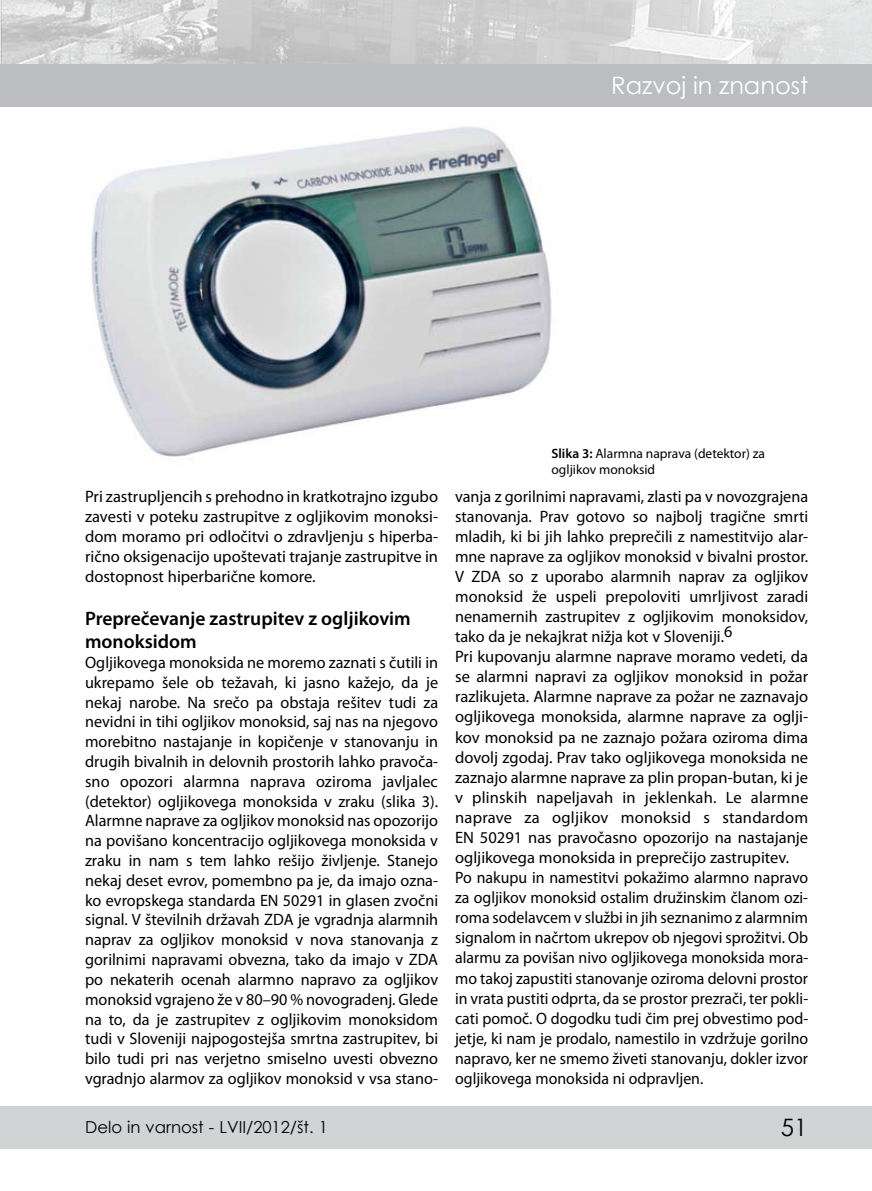
<style>
.page{position:relative;width:872px;height:1191px;background:#fff}
.page>*{position:absolute;margin:0;border:0;box-sizing:border-box;transform-origin:0 0}
.t1{font:24px "Century Gothic";color:#fff}
.t2{font:24px "Century Gothic";color:#000}
.t3{font:600 19.5px/23.4px "Myriad Pro";color:#000}
.t4{font:16.5px/20.1px "Myriad Pro";color:#000;text-align:justify}
.t5{font:16.5px "Century Gothic";color:#000}
.t6{font:13.5px/16.2px "Myriad Pro";color:#000}
.s1{font-weight:600}
</style>
<div class="page">
<div style="left:0;top:1106px;width:872px;height:42px;background:#d1d3d4"></div>
<img style="left:0;top:0;width:872px;height:64px">
<div style="left:0;top:64px;width:872px;height:42px;background:#bcbdc0"></div>
<img style="left:91px;top:126px;width:461px;height:331px">
<p class="t1" style="left:611px;top:69px;width:198px">Razvoj in znanost</p>
<p class="t4" style="left:85px;top:486px;width:354px">Pri zastrupljencih s prehodno in kratkotrajno izgubo zavesti v poteku zastrupitve z ogljikovim monoksi&shy;dom moramo pri odločitvi o zdravljenju s hiperba&shy;rično oksigenacijo upoštevati trajanje zastrupitve in dostopnost hiperbarične komore.</p>
<p class="t3" style="left:85px;top:606px;width:327px">Preprečevanje zastrupitev z ogljikovim monoksidom</p>
<p class="t4" style="left:85px;top:652px;width:354px">Ogljikovega monoksida ne moremo zaznati s čutili in ukrepamo šele ob težavah, ki jasno kažejo, da je nekaj narobe. Na srečo pa obstaja rešitev tudi za nevidni in tihi ogljikov monoksid, saj nas na njegovo morebitno nastajanje in kopičenje v stanovanju in drugih bivalnih in delovnih prostorih lahko pravoča&shy;sno opozori alarmna naprava oziroma javljalec (detektor) ogljikovega monoksida v zraku (slika 3).<br>Alarmne naprave za ogljikov monoksid nas opozorijo na povišano koncentracijo ogljikovega monoksida v zraku in nam s tem lahko rešijo življenje. Stanejo nekaj deset evrov, pomembno pa je, da imajo ozna&shy;ko evropskega standarda EN 50291 in glasen zvočni signal. V številnih državah ZDA je vgradnja alarmnih naprav za ogljikov monoksid v nova stanovanja z gorilnimi napravami obvezna, tako da imajo v ZDA po nekaterih ocenah alarmno napravo za ogljikov monoksid vgrajeno že v 80–90 % novogradenj. Glede na to, da je zastrupitev z ogljikovim monoksidom tudi v Sloveniji najpogostejša smrtna zastrupitev, bi bilo tudi pri nas verjetno smiselno uvesti obvezno vgradnjo alarmov za ogljikov monoksid v vsa stano-</p>
<p class="t6" style="left:551px;top:445px;width:215px"><span class="s1">Slika 3:</span> Alarmna naprava (detektor) za ogljikov monoksid</p>
<p class="t4" style="left:455px;top:486px;width:355px;text-align:left">vanja z gorilnimi napravami, zlasti pa v novozgrajena stanovanja. Prav gotovo so najbolj tragične smrti mladih, ki bi jih lahko preprečili z namestitvijo alar&shy;mne naprave za ogljikov monoksid v bivalni prostor.<br>V ZDA so z uporabo alarmnih naprav za ogljikov monoksid že uspeli prepoloviti umrljivost zaradi nenamernih zastrupitev z ogljikovim monoksidov, tako da je nekajkrat nižja kot v Sloveniji.6<br>Pri kupovanju alarmne naprave moramo vedeti, da se alarmni napravi za ogljikov monoksid in požar razlikujeta. Alarmne naprave za požar ne zaznavajo ogljikovega monoksida, alarmne naprave za oglji&shy;kov monoksid pa ne zaznajo požara oziroma dima dovolj zgodaj. Prav tako ogljikovega monoksida ne zaznajo alarmne naprave za plin propan-butan, ki je v plinskih napeljavah in jeklenkah. Le alarmne naprave za ogljikov monoksid s standardom EN 50291 nas pravočasno opozorijo na nastajanje ogljikovega monoksida in preprečijo zastrupitev.<br>Po nakupu in namestitvi pokažimo alarmno napravo za ogljikov monoksid ostalim družinskim članom ozi&shy;roma sodelavcem v službi in jih seznanimo z alarmnim signalom in načrtom ukrepov ob njegovi sprožitvi. Ob alarmu za povišan nivo ogljikovega monoksida mora&shy;mo takoj zapustiti stanovanje oziroma delovni prostor in vrata pustiti odprta, da se prostor prezrači, ter pokli&shy;cati pomoč. O dogodku tudi čim prej obvestimo pod&shy;jetje, ki nam je prodalo, namestilo in vzdržuje gorilno napravo, ker ne smemo živeti stanovanju, dokler izvor ogljikovega monoksida ni odpravljen.</p>
<p class="t5" style="left:85px;top:1115px;width:244px">Delo in varnost - LVII/2012/št. 1</p>
<p class="t2" style="left:780px;top:1110px;width:28px">51</p>
</div>
